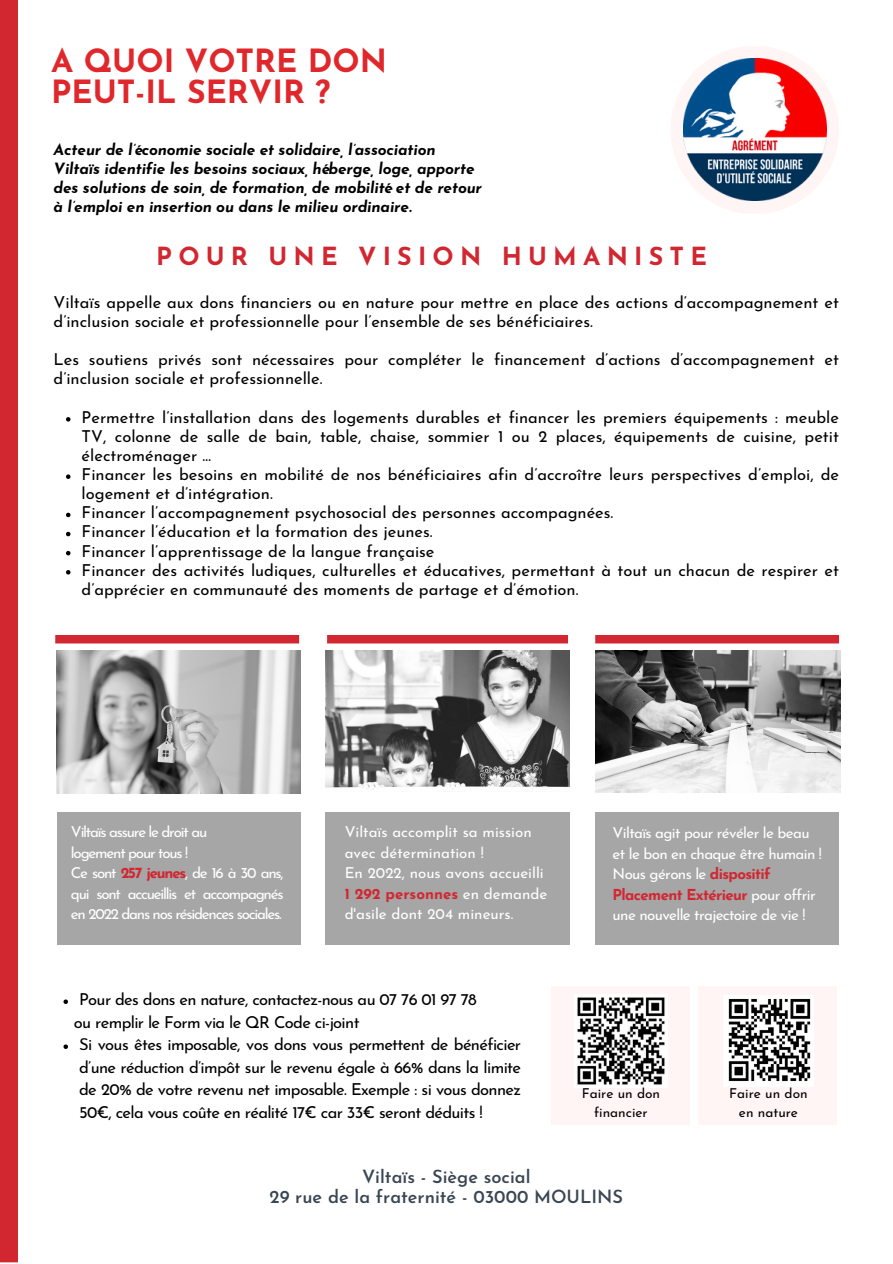
<style>
.page{position:relative;width:893px;height:1264px;background:#fff}
.page>*{position:absolute;margin:0;border:0;box-sizing:border-box;transform-origin:0 0}
.t1{font:700 31.95px/31.2px "Josefin Sans";color:#e0272b}
.t2{font:700 24.9px "Josefin Sans";letter-spacing:.25em;color:#d22630}
.t3{font:600 18.15px "Josefin Sans";color:#3a4653}
.t4{font:16.5px/19px "Josefin Sans";color:#000}
.t5{font:16.5px "Josefin Sans";letter-spacing:-.04em;color:#000}
.t6{font:italic 700 15.45px/19px "Josefin Sans";letter-spacing:-.01em;color:#000}
.t7{font:15.15px/20.4px "Josefin Sans";letter-spacing:-.04em;color:#fff}
.t8{font:15.15px/20.4px "Josefin Sans";color:#fff}
.t9{font:15.15px "Josefin Sans";letter-spacing:-.08em;color:#fff}
.t10{font:13.65px "Josefin Sans";color:#000}
.s1{font-weight:700;color:#d22630}
</style>
<div class="page">
<div style="left:0;top:0;width:18px;height:1262px;background:#d22630"></div>
<div style="left:670px;top:46px;width:169px;height:168px;background:#fff5f5;border-radius:50%"></div>
<img style="left:683px;top:58px;width:143px;height:143px">
<img style="left:57px;top:650px;width:243px;height:143px">
<div style="left:57px;top:812px;width:244px;height:132px;background:#a6a6a6"></div>
<img style="left:325px;top:650px;width:244px;height:142px">
<div style="left:325px;top:811px;width:244px;height:133px;background:#a6a6a6"></div>
<img style="left:595px;top:650px;width:245px;height:142px">
<div style="left:595px;top:811px;width:243px;height:133px;background:#a6a6a6"></div>
<div style="left:55px;top:635px;width:244px;height:8px;background:#d22630"></div>
<div style="left:327px;top:635px;width:241px;height:8px;background:#d22630"></div>
<div style="left:595px;top:635px;width:244px;height:8px;background:#d22630"></div>
<div style="left:551px;top:986px;width:138px;height:138px;background:#fff5f5"></div>
<img style="left:577px;top:997px;width:88px;height:88px">
<div style="left:698px;top:986px;width:138px;height:138px;background:#fff5f5"></div>
<img style="left:728px;top:999px;width:83px;height:82px">
<svg style="left:63px;top:999px;width:5px;height:4px"></svg>
<svg style="left:63px;top:1044px;width:5px;height:4px"></svg>
<svg style="left:66px;top:417px;width:4px;height:4px"></svg>
<svg style="left:66px;top:474px;width:4px;height:5px"></svg>
<svg style="left:66px;top:512px;width:4px;height:5px"></svg>
<svg style="left:66px;top:532px;width:4px;height:4px"></svg>
<svg style="left:66px;top:551px;width:4px;height:4px"></svg>
<svg style="left:66px;top:570px;width:4px;height:4px"></svg>
<p class="t1" style="left:51px;top:48px;width:337px">A QUOI VOTRE DON<br>PEUT-IL SERVIR ?</p>
<p class="t6" style="left:54px;top:141px;width:430px">Acteur de l’économie sociale et solidaire, l’association Viltaïs identifie les besoins sociaux, héberge, loge, apporte des solutions de soin, de formation, de mobilité et de retour à l’emploi en insertion ou dans le milieu ordinaire.</p>
<p class="t2" style="left:156px;top:246px;width:552px">POUR UNE VISION HUMANISTE</p>
<p class="t4" style="left:54px;top:294px;width:786px">Viltaïs appelle aux dons financiers ou en nature pour mettre en place des actions d’accompagnement et d’inclusion sociale et professionnelle pour l’ensemble de ses bénéficiaires.</p>
<p class="t4" style="left:54px;top:352px;width:786px">Les soutiens privés sont nécessaires pour compléter le financement d’actions d’accompagnement et d’inclusion sociale et professionnelle.</p>
<p class="t4" style="left:82px;top:409px;width:758px;text-align:justify">Permettre l’installation dans des logements durables et financer les premiers équipements : meuble TV, colonne de salle de bain, table, chaise, sommier 1 ou 2 places, équipements de cuisine, petit électroménager …</p>
<p class="t4" style="left:82px;top:466px;width:758px">Financer les besoins en mobilité de nos bénéficiaires afin d’accroître leurs perspectives d’emploi, de logement et d’intégration.</p>
<p class="t4" style="left:82px;top:504px;width:533px">Financer l’accompagnement psychosocial des personnes accompagnées.</p>
<p class="t4" style="left:82px;top:524px;width:352px">Financer l’éducation et la formation des jeunes.</p>
<p class="t4" style="left:82px;top:543px;width:354px">Financer l’apprentissage de la langue française</p>
<p class="t4" style="left:82px;top:562px;width:758px">Financer des activités ludiques, culturelles et éducatives, permettant à tout un chacun de respirer et d’apprécier en communauté des moments de partage et d’émotion.</p>
<p class="t9" style="left:71px;top:826px;width:138px">Viltaïs assure le droit au</p>
<p class="t9" style="left:71px;top:846px;width:119px">logement pour tous !</p>
<p class="t7" style="left:71px;top:864px;width:214px;text-align:justify">Ce sont <span class="s1">257 jeunes</span>, de 16 à 30 ans, qui sont accueillis et accompagnés en 2022 dans nos résidences sociales.</p>
<p class="t8" style="left:344px;top:823px;width:188px">Viltaïs accomplit sa mission avec détermination !</p>
<p class="t8" style="left:344px;top:864px;width:204px">En 2022, nous avons accueilli<br><span class="s1">1 292 personnes</span> en demande d'asile dont 204 mineurs.</p>
<p class="t5" style="left:79px;top:992px;width:399px">Pour des dons en nature, contactez-nous au 07 76 01 97 78</p>
<p class="t4" style="left:79px;top:1034px;width:443px;line-height:22.5px;text-align:justify">Si vous êtes imposable, vos dons vous permettent de bénéficier d’une réduction d’impôt sur le revenu égale à 66% dans la limite de 20% de votre revenu net imposable. Exemple : si vous donnez 50€, cela vous coûte en réalité 17€ car 33€ seront déduits !</p>
<p class="t5" style="left:74px;top:1015px;width:287px">ou remplir le Form via le QR Code ci-joint</p>
<p class="t7" style="left:612px;top:824px;width:211px">Viltaïs agit pour révéler le beau et le bon en chaque être humain !</p>
<p class="t7" style="left:612px;top:865px;width:204px">Nous gérons le <span class="s1">dispositif<br>Placement Extérieur</span> pour offrir une nouvelle trajectoire de vie !</p>
<p class="t10" style="left:581px;top:1087px;width:80px">Faire un don</p>
<p class="t10" style="left:594px;top:1106px;width:55px">financier</p>
<p class="t10" style="left:729px;top:1087px;width:80px">Faire un don</p>
<p class="t10" style="left:738px;top:1106px;width:61px">en nature</p>
<p class="t3" style="left:362px;top:1169px;width:170px">Viltaïs - Siège social</p>
<p class="t3" style="left:269px;top:1189px;width:355px">29 rue de la fraternité - 03000 MOULINS</p>
</div>
